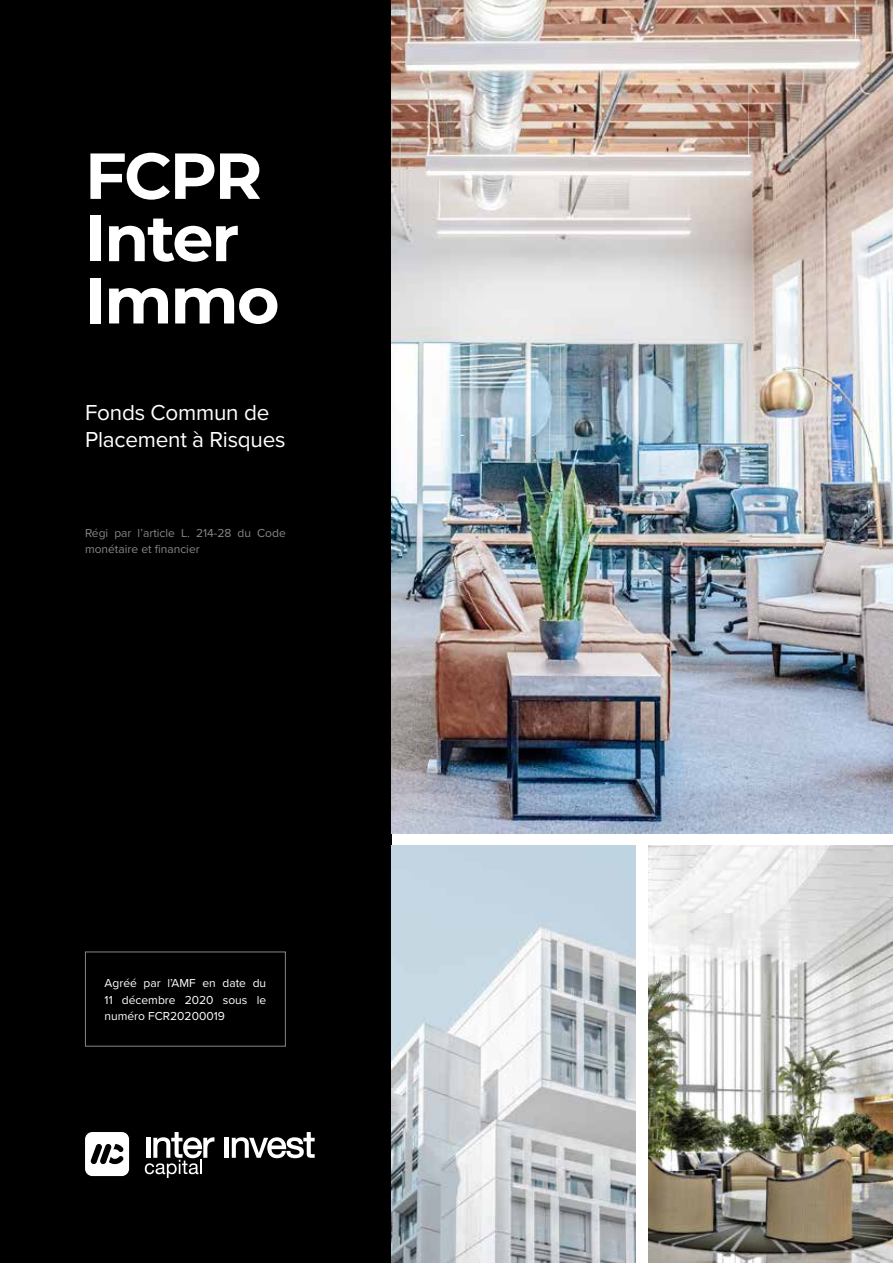
<style>
.page{position:relative;width:893px;height:1263px;background:#fff}
.page>*{position:absolute;margin:0;border:0;box-sizing:border-box;transform-origin:0 0}
.t1{font:700 64.95px/62.2px "Montserrat";letter-spacing:-.03em;color:#fff}
.t2{font:22.5px/27px "Proxima Nova";letter-spacing:-.01em;color:#fff}
.t3{font:12px/16.5px "Proxima Nova";color:#fff;text-align:justify}
.t4{font:12px/16.5px "Proxima Nova";color:#878787}
</style>
<div class="page">
<div style="left:0;top:0;width:391px;height:1263px;background:#000"></div>
<hr style="left:225px;top:1138px;width:4px;height:20px;background:#fff">
<svg style="left:232px;top:1132px;width:83px;height:26px"></svg>
<svg style="left:145px;top:1132px;width:69px;height:46px"></svg>
<svg style="left:85px;top:1132px;width:44px;height:44px"></svg>
<div style="left:85px;top:951px;width:201px;height:95px;border:1px solid #878787"></div>
<img style="left:391px;top:0;width:502px;height:833px">
<img style="left:391px;top:846px;width:245px;height:417px">
<img style="left:648px;top:846px;width:245px;height:417px">
<h1 class="t1" style="left:85px;top:141px;width:196px">FCPR<br>Inter<br>Immo</h1>
<h2 class="t2" style="left:85px;top:398px;width:202px">Fonds Commun de<br>Placement à Risques</h2>
<p class="t4" style="left:85px;top:524px;width:202px">Régi par l’article L. 214-28 du Code monétaire et financier</p>
<p class="t3" style="left:105px;top:974px;width:163px">Agréé par l’AMF en date du 11 décembre 2020 sous le numéro FCR20200019</p>
</div>
